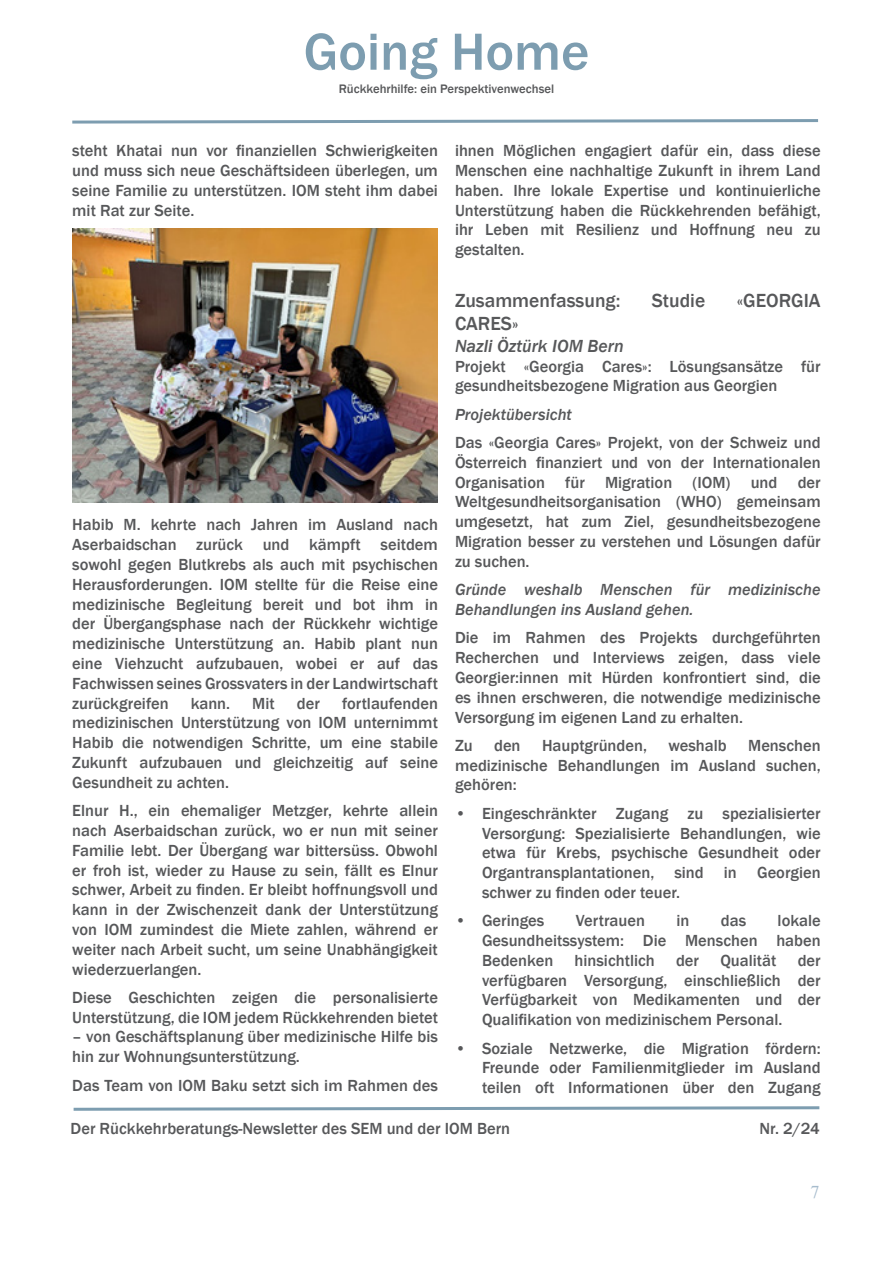
<style>
.page{position:relative;width:893px;height:1263px;background:#fff}
.page>*{position:absolute;margin:0;border:0;box-sizing:border-box;transform-origin:0 0}
.t1{font:500 54px "Franklin Gothic";color:#7d9db0}
.t2{font:500 19.5px "Franklin Gothic";color:#57585a}
.t3{font:italic 500 18px "Franklin Gothic";color:#57585a}
.t4{font:18px "Times New Roman";color:#a7bccd}
.t5{font:500 16.5px/19.8px "Franklin Gothic";color:#57585a;text-align:justify}
.t6{font:italic 500 16.5px/19.8px "Franklin Gothic";color:#57585a}
.t7{font:500 12.6px "Franklin Gothic";color:#57585a}
</style>
<div class="page">
<svg style="left:73px;top:1106px;width:747px;height:5px"></svg>
<svg style="left:72px;top:119px;width:747px;height:5px"></svg>
<img style="left:73px;top:228px;width:365px;height:274px">
<h1 class="t1" style="left:304px;top:18px;width:287px">Going Home</h1>
<p class="t7" style="left:339px;top:81px;width:217px">Rückkehrhilfe: ein Perspektivenwechsel</p>
<p class="t5" style="left:72px;top:141px;width:367px">steht Khatai nun vor finanziellen Schwierigkeiten und muss sich neue Geschäftsideen überlegen, um seine Familie zu unterstützen. IOM steht ihm dabei mit Rat zur Seite.</p>
<p class="t5" style="left:72px;top:515px;width:367px">Habib M. kehrte nach Jahren im Ausland nach Aserbaidschan zurück und kämpft seitdem sowohl gegen Blutkrebs als auch mit psychischen Herausforderungen. IOM stellte für die Reise eine medizinische Begleitung bereit und bot ihm in der Übergangsphase nach der Rückkehr wichtige medizinische Unterstützung an. Habib plant nun eine Viehzucht aufzubauen, wobei er auf das Fachwissen seines Grossvaters in der Landwirtschaft zurückgreifen</p>
<p class="t5" style="left:72px;top:693px;width:367px;text-indent:270px">fortlaufenden medizinischen Unterstützung von IOM unternimmt Habib die notwendigen Schritte, um eine stabile Zukunft aufzubauen und gleichzeitig auf seine Gesundheit zu achten.</p>
<p class="t5" style="left:72px;top:801px;width:367px">Elnur H., ein ehemaliger Metzger, kehrte allein nach Aserbaidschan zurück, wo er nun mit seiner Familie lebt. Der Übergang war bittersüss. Obwohl er froh ist, wieder zu Hause zu sein, fällt es Elnur schwer, Arbeit zu finden. Er bleibt hoffnungsvoll und kann in der Zwischenzeit dank der Unterstützung von IOM zumindest die Miete zahlen, während er weiter nach Arbeit sucht, um seine Unabhängigkeit wiederzuerlangen.</p>
<p class="t5" style="left:72px;top:988px;width:367px">Diese Geschichten zeigen die personalisierte<br>Unterstützung, die IOM jedem Rückkehrenden bietet</p>
<p class="t5" style="left:72px;top:1027px;width:367px">– von Geschäftsplanung über medizinische Hilfe bis hin zur Wohnungsunterstützung.</p>
<p class="t5" style="left:72px;top:1075px;width:367px">Das Team von IOM Baku setzt sich im Rahmen des</p>
<p class="t5" style="left:191px;top:693px;width:41px">kann.</p>
<p class="t5" style="left:252px;top:693px;width:24px">Mit</p>
<p class="t5" style="left:297px;top:693px;width:25px">der</p>
<p class="t5" style="left:455px;top:141px;width:367px">ihnen Möglichen engagiert dafür ein, dass diese Menschen eine nachhaltige Zukunft in ihrem Land haben. Ihre lokale Expertise und kontinuierliche Unterstützung haben die Rückkehrenden befähigt, ihr Leben mit Resilienz und Hoffnung neu zu gestalten.</p>
<p class="t2" style="left:455px;top:288px;width:167px">Zusammenfassung:</p>
<p class="t2" style="left:652px;top:288px;width:55px">Studie</p>
<p class="t2" style="left:737px;top:288px;width:85px">«GEORGIA</p>
<p class="t2" style="left:455px;top:312px;width:65px">CARES»</p>
<p class="t3" style="left:455px;top:335px;width:170px">Nazli Öztürk IOM Bern</p>
<p class="t5" style="left:455px;top:356px;width:367px">Projekt «Georgia Cares»: Lösungsansätze für gesundheitsbezogene Migration aus Georgien</p>
<p class="t6" style="left:455px;top:405px;width:118px">Projektübersicht</p>
<p class="t5" style="left:455px;top:433px;width:367px">Das «Georgia Cares» Projekt, von der Schweiz und Österreich finanziert und von der Internationalen Organisation für Migration (IOM) und der Weltgesundheitsorganisation (WHO) gemeinsam umgesetzt, hat zum Ziel, gesundheitsbezogene Migration besser zu verstehen und Lösungen dafür zu suchen.</p>
<p class="t6" style="left:455px;top:580px;width:367px">Gründe weshalb Menschen für medizinische<br>Behandlungen ins Ausland gehen.</p>
<p class="t5" style="left:455px;top:628px;width:367px">Die im Rahmen des Projekts durchgeführten Recherchen und Interviews zeigen, dass viele Georgier:innen mit Hürden konfrontiert sind, die es ihnen erschweren, die notwendige medizinische Versorgung im eigenen Land zu erhalten.</p>
<p class="t5" style="left:455px;top:736px;width:19px">Zu</p>
<p class="t5" style="left:494px;top:736px;width:28px">den</p>
<p class="t5" style="left:542px;top:736px;width:106px">Hauptgründen,</p>
<p class="t5" style="left:668px;top:736px;width:60px">weshalb</p>
<p class="t5" style="left:455px;top:736px;width:367px;text-indent:293px">Menschen medizinische Behandlungen im Ausland suchen, gehören:</p>
<p class="t5" style="left:482px;top:803px;width:340px;text-indent:-27px">• Eingeschränkter Zugang zu spezialisierter Versorgung: Spezialisierte Behandlungen, wie etwa für Krebs, psychische Gesundheit oder Organtransplantationen, sind in Georgien schwer zu finden oder teuer.</p>
<p class="t5" style="left:455px;top:911px;width:91px">• Geringes</p>
<p class="t5" style="left:576px;top:911px;width:71px">Vertrauen</p>
<p class="t5" style="left:676px;top:911px;width:14px">in</p>
<p class="t5" style="left:721px;top:911px;width:27px">das</p>
<p class="t5" style="left:482px;top:911px;width:340px;text-indent:296px">lokale Gesundheitssystem: Die Menschen haben Bedenken</p>
<p class="t5" style="left:575px;top:951px;width:82px">hinsichtlich</p>
<p class="t5" style="left:676px;top:951px;width:25px">der</p>
<p class="t5" style="left:720px;top:951px;width:58px">Qualität</p>
<p class="t5" style="left:482px;top:951px;width:340px;text-indent:316px">der verfügbaren Versorgung, einschließlich der Verfügbarkeit von Medikamenten und der Qualifikation von medizinischem Personal.</p>
<p class="t5" style="left:482px;top:1038px;width:340px;text-indent:-27px">• Soziale Netzwerke, die Migration fördern:<br>Freunde oder Familienmitglieder im Ausland teilen oft Informationen über den Zugang</p>
<p class="t5" style="left:71px;top:1118px;width:441px">Der Rückkehrberatungs-Newsletter des SEM und der IOM Bern</p>
<p class="t5" style="left:759px;top:1118px;width:62px">Nr. 2/24</p>
<p class="t4" style="left:810px;top:1179px;width:10px">7</p>
</div>
